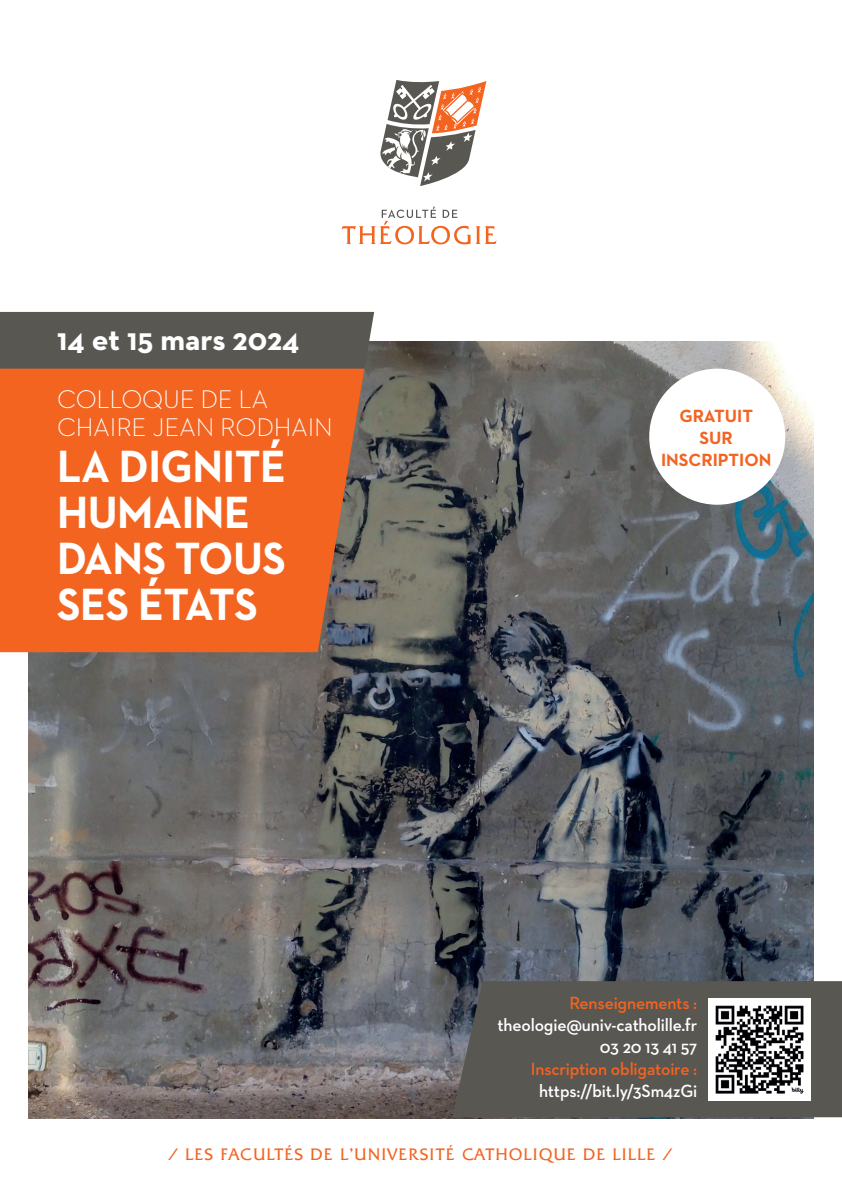
<style>
.page{position:relative;width:842px;height:1191px;background:#fff}
.page>*{position:absolute;margin:0;border:0;box-sizing:border-box;transform-origin:0 0}
.t1{font:700 46px/46px "Neutraface 2 Text";letter-spacing:-.01em;color:#fff;scale:.95 1}
.t2{font:700 32px "Neutraface 2 Text";color:#fff}
.t3{font:300 26px/28px "Neutraface 2 Text";letter-spacing:-.01em;color:#fff}
.t4{font:600 18px/22px "Neutraface 2 Text";letter-spacing:-.01em;color:#fff;text-align:right}
.t5{font:600 18px "Neutraface 2 Text";letter-spacing:-.01em;color:#f36421}
.t6{font:700 18px/22px "Neutraface 2 Text";color:#f36421;text-align:center}
.t7{font:300 16px "Quadrat Serial";letter-spacing:.1em;color:#f36421}
</style>
<div class="page">
<img style="left:28px;top:341px;width:786px;height:777px">
<div style="left:0;top:312px;width:380px;height:57px;background:#585752"></div>
<svg style="left:0;top:369px;width:381px;height:283px;background:#e46428"></svg>
<svg style="left:342px;top:207px;width:155px;height:37px"></svg>
<svg style="left:380px;top:80px;width:106px;height:106px"></svg>
<div style="left:452px;top:981px;width:390px;height:136px;background:#585752"></div>
<img style="left:709px;top:998px;width:102px;height:102px">
<div style="left:649px;top:369px;width:136px;height:136px;background:#fff;border-radius:50%"></div>
<h2 class="t2" style="left:57px;top:318px;width:244px">14 et 15 mars 2024</h2>
<h3 class="t3" style="left:57px;top:384px;width:277px">COLLOQUE DE LA<br>CHAIRE JEAN RODHAIN</h3>
<h1 class="t1" style="left:57px;top:442px;width:243px">LA DIGNITÉ<br>HUMAINE<br>DANS TOUS<br>SES ÉTATS</h1>
<p class="t6" style="left:661px;top:404px;width:112px">GRATUIT<br>SUR<br>INSCRIPTION</p>
<p class="t5" style="left:569px;top:992px;width:129px">Renseignements :</p>
<p class="t4" style="left:497px;top:1014px;width:201px">theologie@univ-catholille.fr<br>03 20 13 41 57</p>
<p class="t5" style="left:531px;top:1057px;width:168px">Inscription obligatoire :</p>
<p class="t4" style="left:539px;top:1080px;width:160px">https://bit.ly/3Sm4zGi</p>
<p class="t7" style="left:169px;top:1145px;width:505px">/ LES FACULTÉS DE L’UNIVERSITÉ CATHOLIQUE DE LILLE /</p>
</div>
